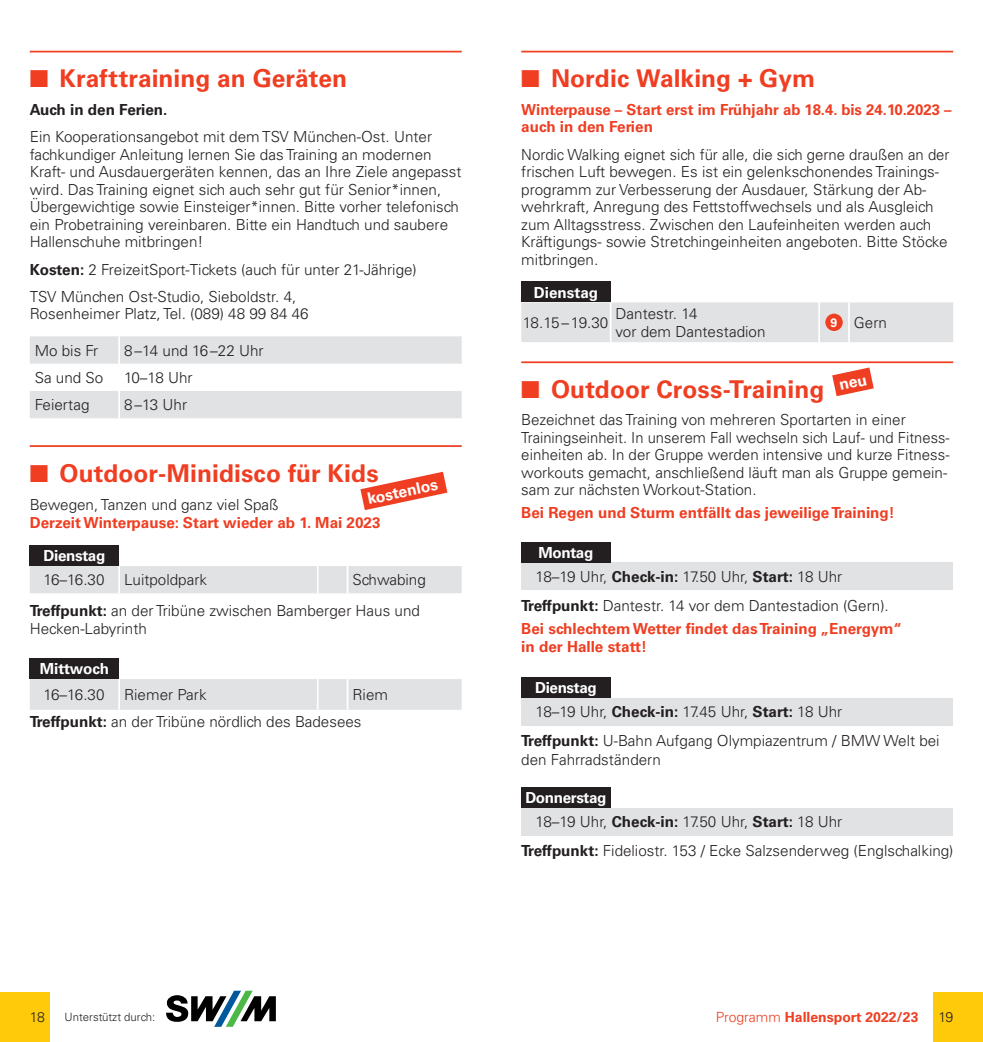
<style>
.page{position:relative;width:983px;height:1042px;background:#fff}
.page>*{position:absolute;margin:0;border:0;box-sizing:border-box;transform-origin:0 0}
.t1{font:700 24.5px "Univers LT Std";letter-spacing:.005em;color:#ef3e22}
.t2{font:700 15.75px "Univers LT Std";color:#fff}
.t3{font:300 15.22px/17.5px "Univers LT Std";color:#231f20}
.t4{font:700 15.22px/17.5px "Univers LT Std";color:#ef3e22}
.t5{font:700 15.22px "Univers LT Std";letter-spacing:-.025em;color:#fff}
.t6{font:700 15.22px "Univers LT Std";color:#fff}
.t7{font:700 15.22px "Univers LT Std";color:#231f20}
.t8{font:700 14px "Univers LT Std";color:#ef3e22}
.t9{font:300 14px "Univers LT Std";color:#231f20}
.t10{font:300 11.38px "Univers LT Std";color:#231f20}
.s1{font-weight:700}
.s2{font-weight:700;font-size:12.25px;color:#fff}
.s3{font-weight:300}
</style>
<div class="page">
<div style="left:0;top:992px;width:50px;height:50px;background:#feca0a"></div>
<div style="left:933px;top:992px;width:49px;height:50px;background:#feca0a"></div>
<svg style="left:166px;top:990px;width:110px;height:37px"></svg>
<hr style="left:30px;top:445px;width:431px;height:2px;background:#ef3e22">
<div style="left:30px;top:545px;width:89px;height:21px;background:#231f20"></div>
<div style="left:30px;top:566px;width:431px;height:27px;background:#e1e2e4"></div>
<hr style="left:346px;top:566px;width:2px;height:27px;background:#fff">
<div style="left:30px;top:658px;width:89px;height:21px;background:#231f20"></div>
<div style="left:30px;top:679px;width:431px;height:31px;background:#e1e2e4"></div>
<hr style="left:118px;top:679px;width:2px;height:31px;background:#fff">
<hr style="left:317px;top:679px;width:1px;height:31px;background:#fff">
<hr style="left:346px;top:679px;width:2px;height:31px;background:#fff">
<hr style="left:30px;top:51px;width:431px;height:1px;background:#ef3e22">
<svg style="left:30px;top:336px;width:431px;height:82px"></svg>
<hr style="left:118px;top:336px;width:2px;height:28px;background:#fff">
<hr style="left:118px;top:364px;width:2px;height:27px;background:#fff">
<hr style="left:118px;top:391px;width:2px;height:27px;background:#fff">
<hr style="left:521px;top:51px;width:431px;height:1px;background:#ef3e22">
<div style="left:521px;top:281px;width:89px;height:21px;background:#231f20"></div>
<div style="left:521px;top:302px;width:431px;height:40px;background:#e1e2e4"></div>
<hr style="left:609px;top:302px;width:2px;height:40px;background:#fff">
<hr style="left:818px;top:302px;width:1px;height:40px;background:#fff">
<hr style="left:847px;top:302px;width:2px;height:40px;background:#fff">
<div style="left:825px;top:314px;width:17px;height:17px;background:#ef3e22;border-radius:50%"></div>
<hr style="left:521px;top:361px;width:431px;height:2px;background:#ef3e22">
<div style="left:521px;top:698px;width:431px;height:27px;background:#e1e2e4"></div>
<div style="left:521px;top:677px;width:89px;height:21px;background:#231f20"></div>
<div style="left:521px;top:563px;width:431px;height:27px;background:#e1e2e4"></div>
<div style="left:521px;top:542px;width:89px;height:21px;background:#231f20"></div>
<div style="left:521px;top:808px;width:431px;height:27px;background:#e1e2e4"></div>
<div style="left:521px;top:787px;width:89px;height:21px;background:#231f20"></div>
<svg style="left:360px;top:472px;width:87px;height:38px"></svg>
<svg style="left:832px;top:367px;width:41px;height:29px"></svg>
<h1 class="t1" style="left:30px;top:64px;width:319px">■ Krafttraining an Geräten</h1>
<p class="t7" style="left:30px;top:100px;width:139px">Auch in den Ferien.</p>
<p class="t3" style="left:30px;top:128px;width:433px">Ein Kooperationsangebot mit dem TSV München-Ost. Unter fachkundiger Anleitung lernen Sie das Training an modernen Kraft- und Ausdauergeräten kennen, das an Ihre Ziele angepasst wird. Das Training eignet sich auch sehr gut für Senior*innen, Übergewichtige sowie Einsteiger*innen. Bitte vorher telefonisch ein Probetraining vereinbaren. Bitte ein Handtuch und saubere Hallenschuhe mitbringen!</p>
<p class="t3" style="left:30px;top:255px;width:388px;line-height:27.5px"><span class="s1">Kosten:</span> 2 FreizeitSport-Tickets (auch für unter 21-Jährige)<br>TSV München Ost-Studio, Sieboldstr. 4,</p>
<p class="t3" style="left:30px;top:305px;width:280px">Rosenheimer Platz, Tel. (089) 48 99 84 46</p>
<p class="t3" style="left:35px;top:341px;width:65px">Mo bis Fr</p>
<p class="t3" style="left:124px;top:341px;width:141px">8–14 und 16–22 Uhr</p>
<p class="t3" style="left:35px;top:369px;width:70px">Sa und So</p>
<p class="t3" style="left:124px;top:369px;width:70px">10–18 Uhr</p>
<p class="t3" style="left:35px;top:396px;width:56px">Feiertag</p>
<p class="t3" style="left:124px;top:396px;width:64px">8–13 Uhr</p>
<h1 class="t1" style="left:30px;top:459px;width:350px">■ Outdoor-Minidisco für Kids</h1>
<p class="t3" style="left:30px;top:496px;width:250px">Bewegen, Tanzen und ganz viel Spaß</p>
<p class="t4" style="left:30px;top:514px;width:352px">Derzeit Winterpause: Start wieder ab 1. Mai 2023</p>
<p class="t5" style="left:44px;top:547px;width:63px">Dienstag</p>
<p class="t3" style="left:43px;top:571px;width:63px">16–16.30</p>
<p class="t3" style="left:124px;top:571px;width:84px">Luitpoldpark</p>
<p class="t3" style="left:352px;top:571px;width:75px">Schwabing</p>
<p class="t2" style="left:365px;top:490px;width:73px;rotate:-12deg">kostenlos</p>
<p class="t3" style="left:30px;top:601px;width:391px;line-height:18.2px"><span class="s1">Treffpunkt:</span> an der Tribüne zwischen Bamberger Haus und<br>Hecken-Labyrinth</p>
<p class="t6" style="left:40px;top:660px;width:71px">Mittwoch</p>
<p class="t3" style="left:43px;top:686px;width:63px">16–16.30</p>
<p class="t3" style="left:124px;top:686px;width:84px">Riemer Park</p>
<p class="t3" style="left:352px;top:686px;width:37px">Riem</p>
<p class="t3" style="left:30px;top:712px;width:333px"><span class="s1">Treffpunkt:</span> an der Tribüne nördlich des Badesees</p>
<h1 class="t1" style="left:521px;top:64px;width:295px">■ Nordic Walking + Gym</h1>
<p class="t4" style="left:521px;top:101px;width:432px">Winterpause – Start erst im Frühjahr ab 18.4. bis 24.10.2023 – auch in den Ferien</p>
<p class="t3" style="left:521px;top:145px;width:429px">Nordic Walking eignet sich für alle, die sich gerne draußen an der frischen Luft bewegen. Es ist ein gelenkschonendes Trainings&shy;programm zur Verbesserung der Ausdauer, Stärkung der Ab&shy;wehrkraft, Anregung des Fettstoffwechsels und als Ausgleich zum Alltagsstress. Zwischen den Laufeinheiten werden auch Kräftigungs- sowie Stretchingeinheiten angeboten. Bitte Stöcke mitbringen.</p>
<p class="t6" style="left:533px;top:283px;width:66px">Dienstag</p>
<p class="t3" style="left:522px;top:314px;width:87px">18.15–19.30</p>
<p class="t3" style="left:615px;top:305px;width:151px">Dantestr. 14<br>vor dem Dantestadion</p>
<p class="t3" style="left:830px;top:314px;width:58px"><span class="s2">9</span> Gern</p>
<h1 class="t1" style="left:521px;top:375px;width:304px">■ Outdoor Cross-Training</h1>
<p class="t3" style="left:521px;top:411px;width:429px">Bezeichnet das Training von mehreren Sportarten in einer Trainingseinheit. In unserem Fall wechseln sich Lauf- und Fitness&shy;einheiten ab. In der Gruppe werden intensive und kurze Fitness&shy;workouts gemacht, anschließend läuft man als Gruppe gemein&shy;sam zur nächsten Workout-Station.</p>
<p class="t4" style="left:521px;top:504px;width:375px">Bei Regen und Sturm entfällt das jeweilige Training!</p>
<p class="t5" style="left:538px;top:543px;width:56px">Montag</p>
<p class="t3" style="left:521px;top:562px;width:369px;line-height:28.9px;text-indent:14px">18–19 Uhr, <span class="s1">Check-in:</span> 17.50 Uhr, <span class="s1">Start:</span> 18 Uhr<br><span class="s1">Treffpunkt:</span> Dantestr. 14 vor dem Dantestadion (Gern).</p>
<p class="t4" style="left:521px;top:619px;width:382px;line-height:18.2px">Bei schlechtem Wetter findet das Training „Energym“ in der Halle statt!</p>
<p class="t5" style="left:535px;top:679px;width:63px">Dienstag</p>
<p class="t3" style="left:521px;top:697px;width:420px;line-height:28.9px;text-indent:14px">18–19 Uhr, <span class="s1">Check-in:</span> 17.45 Uhr, <span class="s1">Start:</span> 18 Uhr<br><span class="s1">Treffpunkt:</span> U-Bahn Aufgang Olympiazentrum / BMW Welt bei</p>
<p class="t3" style="left:521px;top:750px;width:141px">den Fahrradständern</p>
<p class="t5" style="left:525px;top:788px;width:83px">Donnerstag</p>
<p class="t3" style="left:521px;top:807px;width:433px;line-height:28.9px;text-indent:14px">18–19 Uhr, <span class="s1">Check-in:</span> 17.50 Uhr, <span class="s1">Start:</span> 18 Uhr<br><span class="s1">Treffpunkt:</span> Fideliostr. 153 / Ecke Salzsenderweg (Englschalking)</p>
<p class="t9" style="left:30px;top:1009px;width:17px">18</p>
<p class="t10" style="left:64px;top:1010px;width:92px">Unterstützt durch:</p>
<p class="t8" style="left:715px;top:1009px;width:204px"><span class="s3">Programm</span> Hallensport 2022/23</p>
<p class="t9" style="left:938px;top:1009px;width:16px">19</p>
</div>
